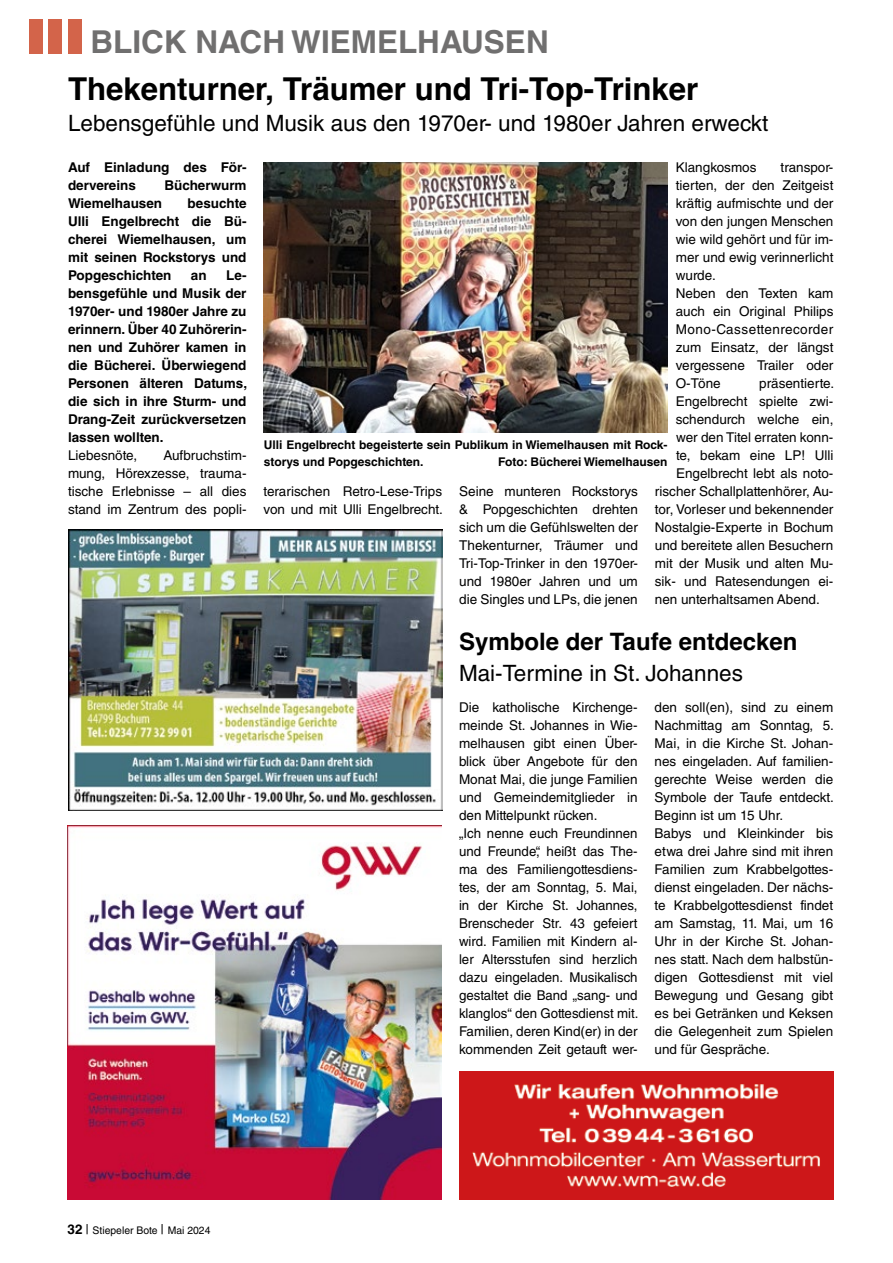
<style>
.page{position:relative;width:893px;height:1263px;background:#fff}
.page>*{position:absolute;margin:0;border:0;box-sizing:border-box;transform-origin:0 0}
.t1{font:700 31.5px "Helvetica";color:#000}
.t2{font:700 31.5px "Helvetica LT Std";color:#706f6f}
.t3{font:700 24px "Helvetica";color:#000}
.t4{font:22.5px "Helvetica LT Std";color:#000}
.t5{font:13.5px/18px "Helvetica LT Std";color:#000}
.t6{font:700 13.5px/18px "Helvetica LT Std";color:#000;text-align:justify}
.t7{font:700 12px/16.5px "Helvetica LT Std";color:#000}
.t8{font:10.5px "Helvetica LT Std";color:#000}
.s1{font-weight:700;font-size:13.5px}
.s2{font-size:13.5px}
</style>
<div class="page">
<img style="left:264px;top:162px;width:403px;height:271px">
<div style="left:29px;top:19px;width:14px;height:34px;background:#d3644a"></div>
<div style="left:49px;top:19px;width:13px;height:34px;background:#d3644a"></div>
<div style="left:68px;top:19px;width:13px;height:34px;background:#d3644a"></div>
<img style="left:67px;top:825px;width:375px;height:374px">
<img style="left:459px;top:1072px;width:374px;height:127px">
<img style="left:68px;top:530px;width:374px;height:280px">
<h1 class="t2" style="left:90px;top:23px;width:460px">BLICK NACH WIEMELHAUSEN</h1>
<h1 class="t1" style="left:68px;top:69px;width:632px">Thekenturner, Träumer und Tri-Top-Trinker</h1>
<h3 class="t4" style="left:68px;top:110px;width:702px">Lebensgefühle und Musik aus den 1970er- und 1980er Jahren erweckt</h3>
<p class="t6" style="left:68px;top:158px;width:180px">Auf Einladung des För&shy;dervereins</p>
<p class="t6" style="left:164px;top:176px;width:84px">Bücherwurm</p>
<p class="t6" style="left:68px;top:194px;width:96px">Wiemelhausen</p>
<p class="t6" style="left:68px;top:194px;width:180px;text-indent:120px">besuchte Ulli Engelbrecht die Bü&shy;cherei Wiemelhausen, um mit seinen Rockstorys und Popgeschichten</p>
<p class="t6" style="left:68px;top:266px;width:181px;text-indent:158px">Le&shy;bensgefühle und Musik der 1970er- und 1980er Jahre zu erinnern. Über 40 Zuhörerin&shy;nen und Zuhörer kamen in die Bücherei. Überwiegend Personen älteren Datums, die sich in ihre Sturm- und Drang-Zeit zurückversetzen lassen wollten.</p>
<p class="t5" style="left:68px;top:446px;width:71px">Liebesnöte,</p>
<p class="t6" style="left:191px;top:266px;width:17px">an</p>
<p class="t5" style="left:68px;top:446px;width:180px;text-align:justify;text-indent:95px">Aufbruchstim&shy;mung, Hörexzesse, trauma&shy;tische Erlebnisse – all dies stand im Zentrum des popli-</p>
<p class="t5" style="left:676px;top:158px;width:82px">Klangkosmos</p>
<p class="t5" style="left:676px;top:158px;width:159px;text-indent:105px">transpor&shy;tierten, der den Zeitgeist kräftig aufmischte und der von den jungen Menschen wie wild gehört und für im&shy;mer und ewig verinnerlicht wurde.<br>Neben den Texten kam auch ein Original Philips<br>Mono-Cassettenrecorder zum Einsatz, der längst vergessene Trailer oder<br>O-Töne</p>
<p class="t5" style="left:759px;top:374px;width:76px">präsentierte.</p>
<p class="t5" style="left:676px;top:392px;width:159px">Engelbrecht spielte zwi-</p>
<p class="t5" style="left:676px;top:410px;width:159px">schendurch welche ein,</p>
<p class="t5" style="left:676px;top:428px;width:159px">wer den Titel erraten konn-</p>
<p class="t5" style="left:676px;top:446px;width:159px">te, bekam eine LP! Ulli</p>
<p class="t5" style="left:676px;top:464px;width:159px">Engelbrecht lebt als noto-</p>
<p class="t5" style="left:655px;top:482px;width:180px">rischer Schallplattenhörer, Au-</p>
<p class="t5" style="left:655px;top:500px;width:180px">tor, Vorleser und bekennender</p>
<p class="t5" style="left:655px;top:518px;width:180px">Nostalgie-Experte in Bochum</p>
<p class="t5" style="left:655px;top:536px;width:180px">und bereitete allen Besuchern</p>
<p class="t5" style="left:655px;top:554px;width:180px">mit der Musik und alten Mu-</p>
<p class="t5" style="left:655px;top:572px;width:180px">sik- und Ratesendungen ei-</p>
<p class="t5" style="left:655px;top:590px;width:166px">nen unterhaltsamen Abend.</p>
<p class="t7" style="left:264px;top:437px;width:405px">Ulli Engelbrecht begeisterte sein Publikum in Wiemelhausen mit Rock&shy;storys und Popgeschichten.</p>
<p class="t7" style="left:498px;top:453px;width:171px">Foto: Bücherei Wiemelhausen</p>
<p class="t5" style="left:264px;top:482px;width:181px">terarischen Retro-Lese-Trips von und mit Ulli Engelbrecht.</p>
<p class="t5" style="left:459px;top:482px;width:180px;text-align:justify">Seine munteren Rockstorys &amp; Popgeschichten drehten sich um die Gefühlswelten der Thekenturner, Träumer und Tri-Top-Trinker in den 1970er&shy;und 1980er Jahren und um die Singles und LPs, die jenen</p>
<h2 class="t3" style="left:459px;top:626px;width:340px">Symbole der Taufe entdecken</h2>
<h3 class="t4" style="left:459px;top:660px;width:285px">Mai-Termine in St. Johannes</h3>
<p class="t5" style="left:459px;top:698px;width:181px">Die katholische Kirchenge&shy;meinde St. Johannes in Wie&shy;melhausen gibt einen Über&shy;blick über Angebote für den<br>Monat Mai, die junge Familien und Gemeindemitglieder in den Mittelpunkt rücken.<br>„Ich nenne euch Freundinnen und Freunde“, heißt das The&shy;ma des Familiengottesdiens&shy;tes, der am Sonntag, 5. Mai, in der Kirche St. Johannes,<br>Brenscheder Str. 43 gefeiert wird. Familien mit Kindern al&shy;ler Altersstufen sind herzlich dazu eingeladen. Musikalisch gestaltet die Band „sang- und klanglos“ den Gottesdienst mit.<br>Familien, deren Kind(er) in der kommenden Zeit getauft wer-</p>
<p class="t5" style="left:655px;top:698px;width:181px">den soll(en), sind zu einem<br>Nachmittag am Sonntag, 5.<br>Mai, in die Kirche St. Johan&shy;nes eingeladen. Auf familien&shy;gerechte Weise werden die<br>Symbole der Taufe entdeckt.<br>Beginn ist um 15 Uhr.<br>Babys und Kleinkinder bis etwa drei Jahre sind mit ihren<br>Familien zum Krabbelgottes&shy;dienst eingeladen. Der nächs&shy;te Krabbelgottesdienst findet am Samstag, 11. Mai, um 16<br>Uhr in der Kirche St. Johan&shy;nes statt. Nach dem halbstün&shy;digen Gottesdienst mit viel<br>Bewegung und Gesang gibt es bei Getränken und Keksen die Gelegenheit zum Spielen und für Gespräche.</p>
<p class="t8" style="left:68px;top:1224px;width:145px"><span class="s1">32</span> <span class="s2">|</span> Stiepeler Bote <span class="s2">|</span> Mai 2024</p>
</div>
